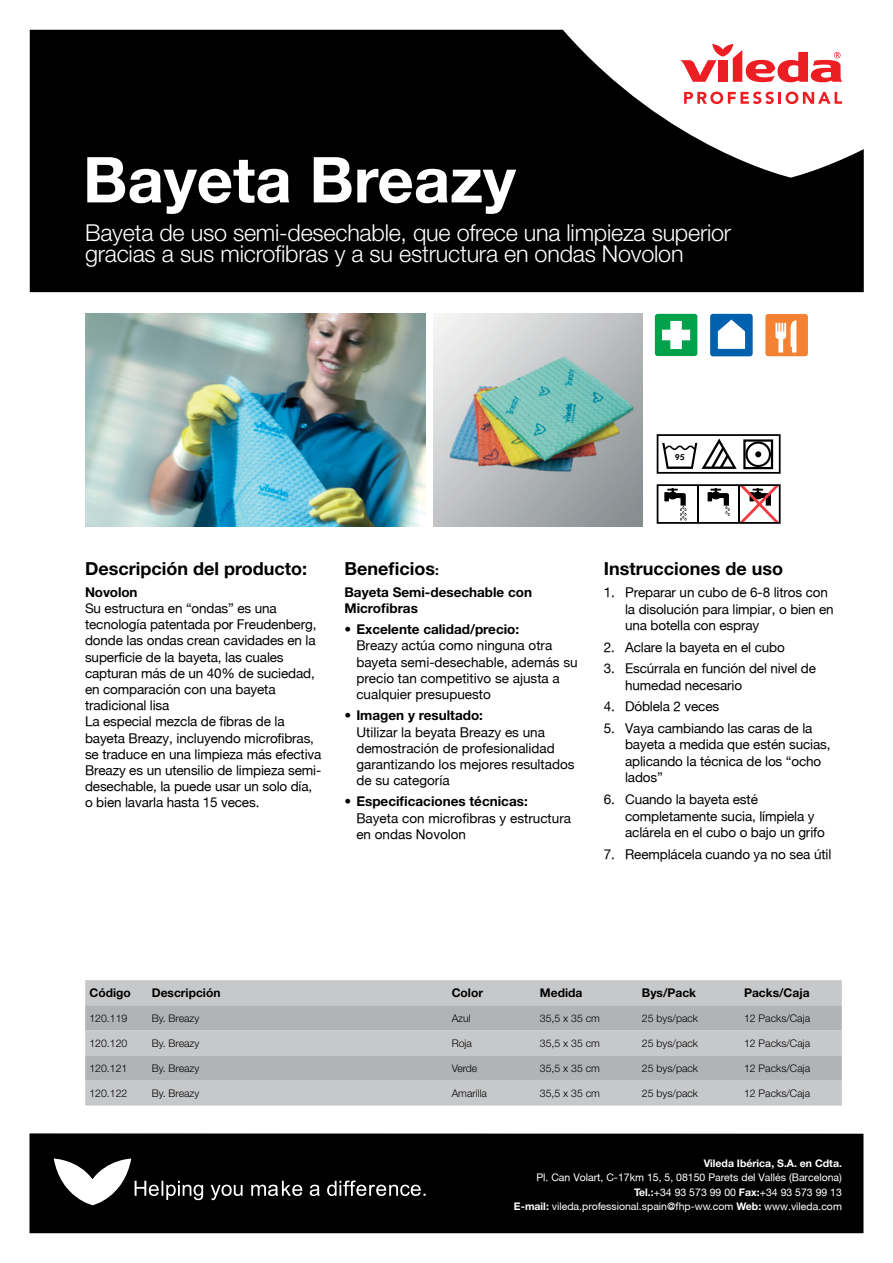
<style>
.page{position:relative;width:893px;height:1263px;background:#fff}
.page>*{position:absolute;margin:0;border:0;box-sizing:border-box;transform-origin:0 0}
.t1{font:700 63.3px "Helvetica Neue";color:#fff}
.t2{font:300 23.4px/21px "Helvetica Neue";letter-spacing:-.01em;color:#fff}
.t3{font:700 18px "Helvetica Neue";color:#000}
.t4{font:13.5px/16.2px "Helvetica Neue Roman";letter-spacing:-.01em;color:#000}
.t5{font:700 13.5px/16.2px "Helvetica Neue";color:#000}
.t6{font:700 12px "Helvetica Neue";color:#000}
.t7{font:300 10.5px "Helvetica Neue";color:#000}
.t8{font:10.5px/14.2px "Helvetica Neue Roman";color:#fff;text-align:right}
.t9{font:10.5px "Helvetica Neue CE";color:#fff}
.t10{font:700 10.5px "Helvetica Neue";color:#fff}
.t11{font:800 8.25px "Futura BT";color:#000}
.s1{font-size:13.5px}
.s2{font-family:"Helvetica Neue";font-weight:700}
.s3{font-weight:700}
.s4{font-family:"Helvetica Neue Roman"}
</style>
<div class="page">
<svg style="left:30px;top:30px;width:834px;height:262px;background:#1a1a1a"></svg>
<svg style="left:680px;top:44px;width:162px;height:38px"></svg>
<svg style="left:684px;top:92px;width:158px;height:12px"></svg>
<div style="left:29px;top:1133px;width:834px;height:100px;background:#000"></div>
<svg style="left:310px;top:1180px;width:116px;height:16px;background:#454545"></svg>
<svg style="left:54px;top:1158px;width:248px;height:47px"></svg>
<img style="left:85px;top:313px;width:340px;height:213px">
<img style="left:434px;top:313px;width:208px;height:213px">
<svg style="left:657px;top:434px;width:124px;height:40px"></svg>
<svg style="left:657px;top:484px;width:124px;height:40px"></svg>
<hr style="left:697px;top:485px;width:2px;height:38px;background:#000">
<hr style="left:738px;top:485px;width:2px;height:38px;background:#000">
<div style="left:655px;top:314px;width:42px;height:42px;background:#00a14b;border-radius:3px"></div>
<svg style="left:662px;top:321px;width:28px;height:28px"></svg>
<div style="left:710px;top:314px;width:43px;height:42px;background:#0061af;border-radius:3px"></div>
<svg style="left:718px;top:320px;width:27px;height:29px"></svg>
<div style="left:765px;top:314px;width:43px;height:42px;background:#f58232;border-radius:3px"></div>
<svg style="left:775px;top:320px;width:21px;height:32px"></svg>
<div style="left:85px;top:980px;width:757px;height:125px;background:#c7c8ca"></div>
<svg style="left:85px;top:1005px;width:757px;height:75px;background:#b8bbbd"></svg>
<h1 class="t1" style="left:83px;top:141px;width:434px">Bayeta Breazy</h1>
<h2 class="t2" style="left:85px;top:222px;width:648px">Bayeta de uso semi-desechable, que ofrece una limpieza superior gracias a sus microfibras y a su estructura en ondas Novolon</h2>
<p class="t11" style="left:675px;top:452px;width:12px">95</p>
<h3 class="t3" style="left:85px;top:558px;width:223px">Descripción del producto:</h3>
<p class="t5" style="left:85px;top:583px;width:54px">Novolon</p>
<p class="t4" style="left:85px;top:600px;width:238px">Su estructura en “ondas” es una tecnología patentada por Freudenberg, donde las ondas crean cavidades en la superficie de la bayeta, las cuales capturan más de un 40% de suciedad, en comparación con una bayeta tradicional lisa<br>La especial mezcla de fibras de la bayeta Breazy, incluyendo microfibras, se traduce en una limpieza más efectiva Breazy es un utensilio de limpieza semi&shy;desechable, la puede usar un solo día, o bien lavarla hasta 15 veces.</p>
<h3 class="t3" style="left:344px;top:558px;width:96px">Beneficios<span class="s1">:</span></h3>
<p class="t5" style="left:344px;top:583px;width:189px">Bayeta Semi-desechable con<br>Microfibras</p>
<p class="t5" style="left:344px;top:621px;width:176px">• Excelente calidad/precio:</p>
<p class="t4" style="left:356px;top:637px;width:223px">Breazy actúa como ninguna otra bayeta semi-desechable, además su precio tan competitivo se ajusta a cualquier presupuesto</p>
<p class="t5" style="left:344px;top:707px;width:140px">• Imagen y resultado:</p>
<p class="t4" style="left:356px;top:723px;width:220px">Utilizar la beyata Breazy es una demostración de profesionalidad garantizando los mejores resultados de su categoría</p>
<p class="t5" style="left:344px;top:793px;width:185px">• Especificaciones técnicas:</p>
<p class="t4" style="left:356px;top:809px;width:216px">Bayeta con microfibras y estructura en ondas Novolon</p>
<h3 class="t3" style="left:604px;top:558px;width:181px">Instrucciones de uso</h3>
<p class="t4" style="left:625px;top:584px;width:210px;text-indent:-21px">1. Preparar un cubo de 6-8 litros con la disolución para limpiar, o bien en una botella con espray</p>
<p class="t4" style="left:604px;top:638px;width:183px">2. Aclare la bayeta en el cubo</p>
<p class="t4" style="left:625px;top:660px;width:192px;text-indent:-21px">3. Escúrrala en función del nivel de humedad necesario</p>
<p class="t4" style="left:604px;top:698px;width:117px">4. Dóblela 2 veces</p>
<p class="t4" style="left:625px;top:720px;width:207px;text-indent:-21px">5. Vaya cambiando las caras de la bayeta a medida que estén sucias, aplicando la técnica de los “ocho lados”</p>
<p class="t4" style="left:625px;top:791px;width:201px;text-indent:-21px">6. Cuando la bayeta esté completamente sucia, límpiela y aclárela en el cubo o bajo un grifo</p>
<p class="t4" style="left:604px;top:845px;width:229px">7. Reemplácela cuando ya no sea útil</p>
<p class="t6" style="left:89px;top:986px;width:43px">Código</p>
<p class="t6" style="left:152px;top:986px;width:70px">Descripción</p>
<p class="t6" style="left:452px;top:986px;width:33px">Color</p>
<p class="t6" style="left:540px;top:986px;width:44px">Medida</p>
<p class="t6" style="left:642px;top:986px;width:56px">Bys/Pack</p>
<p class="t6" style="left:744px;top:986px;width:67px">Packs/Caja</p>
<p class="t7" style="left:89px;top:1012px;width:39px">120.119</p>
<p class="t7" style="left:152px;top:1012px;width:49px">By. Breazy</p>
<p class="t7" style="left:452px;top:1012px;width:21px">Azul</p>
<p class="t7" style="left:540px;top:1012px;width:62px">35,5 x 35 cm</p>
<p class="t7" style="left:642px;top:1012px;width:58px">25 bys/pack</p>
<p class="t7" style="left:744px;top:1012px;width:68px">12 Packs/Caja</p>
<p class="t7" style="left:89px;top:1037px;width:39px">120.120</p>
<p class="t7" style="left:152px;top:1037px;width:49px">By. Breazy</p>
<p class="t7" style="left:452px;top:1037px;width:22px">Roja</p>
<p class="t7" style="left:540px;top:1037px;width:62px">35,5 x 35 cm</p>
<p class="t7" style="left:642px;top:1037px;width:58px">25 bys/pack</p>
<p class="t7" style="left:744px;top:1037px;width:68px">12 Packs/Caja</p>
<p class="t7" style="left:89px;top:1062px;width:39px">120.121</p>
<p class="t7" style="left:152px;top:1062px;width:49px">By. Breazy</p>
<p class="t7" style="left:452px;top:1062px;width:27px">Verde</p>
<p class="t7" style="left:540px;top:1062px;width:62px">35,5 x 35 cm</p>
<p class="t7" style="left:642px;top:1062px;width:58px">25 bys/pack</p>
<p class="t7" style="left:744px;top:1062px;width:68px">12 Packs/Caja</p>
<p class="t7" style="left:89px;top:1087px;width:39px">120.122</p>
<p class="t7" style="left:152px;top:1087px;width:49px">By. Breazy</p>
<p class="t7" style="left:452px;top:1087px;width:37px">Amarilla</p>
<p class="t7" style="left:540px;top:1087px;width:62px">35,5 x 35 cm</p>
<p class="t7" style="left:642px;top:1087px;width:58px">25 bys/pack</p>
<p class="t7" style="left:744px;top:1087px;width:68px">12 Packs/Caja</p>
<p class="t10" style="left:704px;top:1157px;width:140px">Vileda Ibérica, S.A. en Cdta.</p>
<p class="t8" style="left:536px;top:1170px;width:307px">Pl. Can Volart, C-17km 15, 5, 08150 Parets del Vallés (Barcelona)<br><span class="s2">Tel.:</span>+34 93 573 99 00 <span class="s2">Fax:</span>+34 93 573 99 13</p>
<p class="t9" style="left:514px;top:1200px;width:329px"><span class="s2">E-mail:</span> vileda.professional.spain@fhp-ww.com <span class="s2">Web</span><span class="s3">:</span> <span class="s4">www.vileda.com</span></p>
</div>
